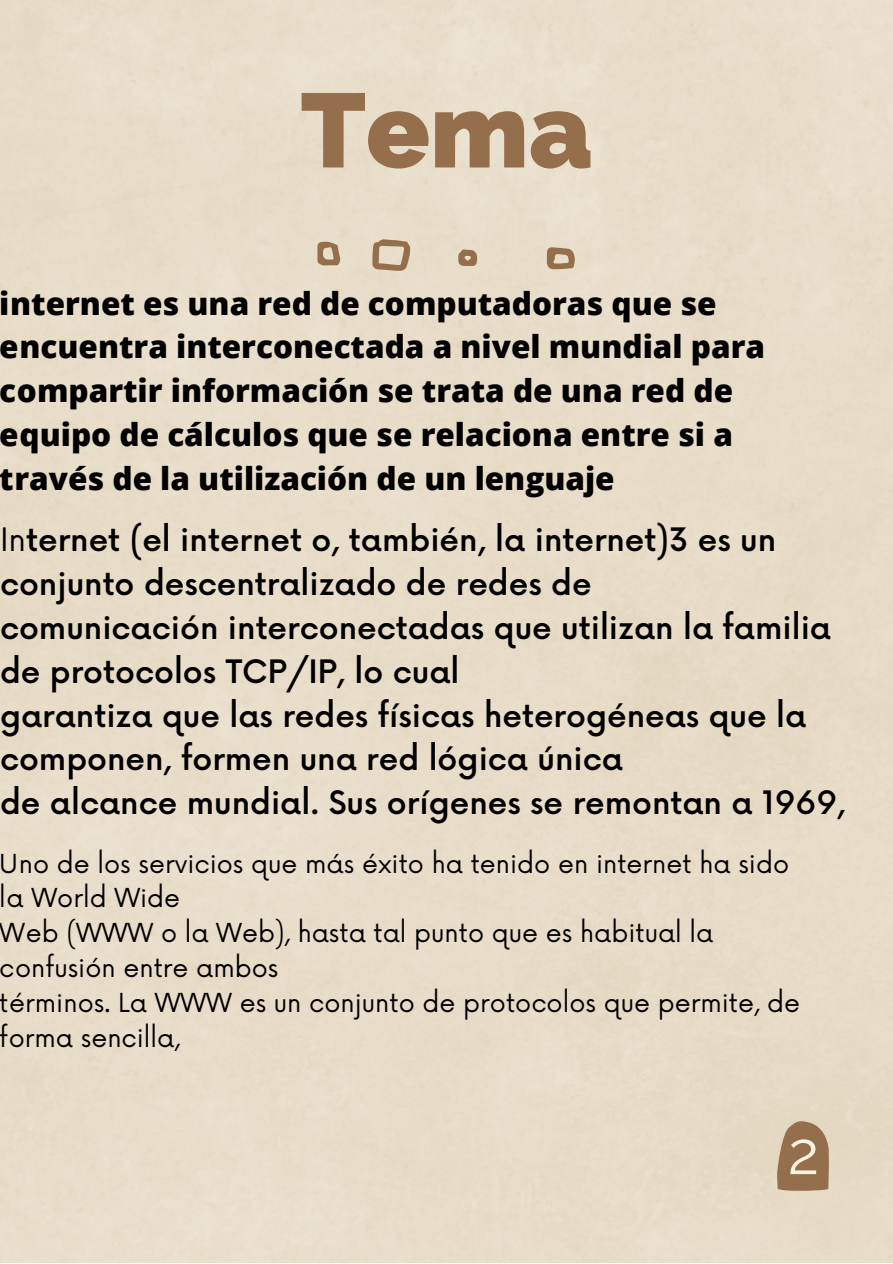
<style>
.page{position:relative;width:893px;height:1264px;background:#fff}
.page>*{position:absolute;margin:0;border:0;box-sizing:border-box;transform-origin:0 0}
.t1{font:800 104.85px "Raleway";color:#956f4c}
.t2{font:59.85px "Raleway";color:#f7f4e6}
.t3{font:500 31.5px/43.8px "Now";color:#000}
.t4{font:800 31.5px/43.8px "Open Sans";color:#000}
.t5{font:25.5px/34.8px "Now";color:#000}
.s1{font-weight:400}
</style>
<div class="page">
<div style="left:0;top:0;width:892px;height:1262px;background:#e7ddc8"></div>
<svg style="left:317px;top:237px;width:258px;height:34px;background:#d7c8b1"></svg>
<svg style="left:776px;top:1118px;width:53px;height:72px;background:#a48362"></svg>
<h1 class="t1" style="left:300px;top:69px;width:293px">Tema</h1>
<p class="t4" style="left:0;top:280px;width:766px">internet es una red de computadoras que se encuentra interconectada a nivel mundial para compartir información se trata de una red de equipo de cálculos que se relaciona entre si a través de la utilización de un lenguaje</p>
<p class="t3" style="left:0;top:519px;width:846px"><span class="s1">In</span>ternet (el internet o, también, la internet)3 es un conjunto descentralizado de redes de<br>comunicación interconectadas que utilizan la familia de protocolos TCP/IP, lo cual<br>garantiza que las redes físicas heterogéneas que la componen, formen una red lógica única<br>de alcance mundial. Sus orígenes se remontan a 1969,</p>
<p class="t5" style="left:0;top:847px;width:801px">Uno de los servicios que más éxito ha tenido en internet ha sido la World Wide<br>Web (WWW o la Web), hasta tal punto que es habitual la confusión entre ambos<br>términos. La WWW es un conjunto de protocolos que permite, de forma sencilla,</p>
<h2 class="t2" style="left:787px;top:1117px;width:33px">2</h2>
</div>
